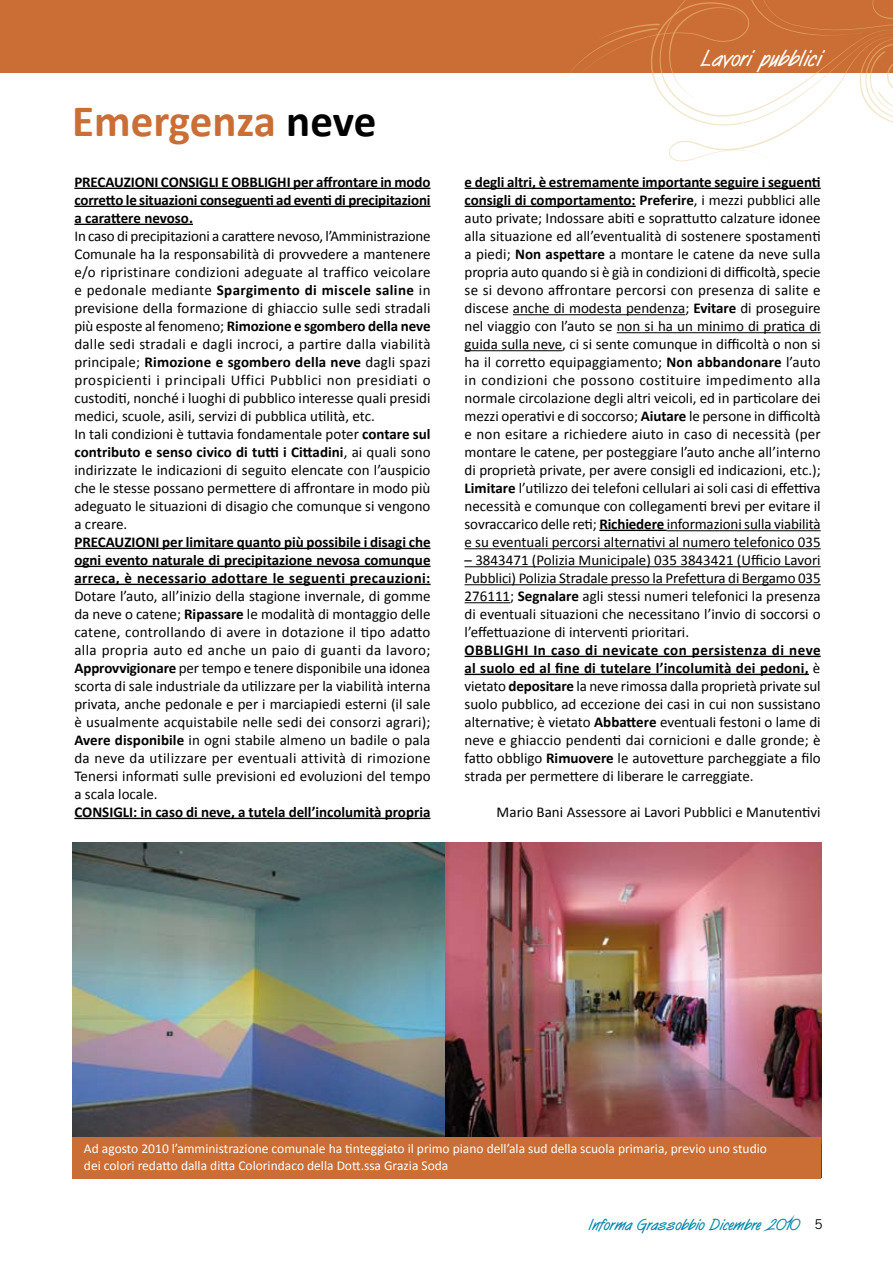
<style>
.page{position:relative;width:893px;height:1263px;background:#fff}
.page>*{position:absolute;margin:0;border:0;box-sizing:border-box;transform-origin:0 0}
.t1{font:700 45px "Calibri";color:#ca6e35}
.t2{font:700 24px "Surfer";color:#fff}
.t3{font:700 16.5px "Surfer";color:#0088a9}
.t4{font:15px/18px "Calibri";color:#000;text-align:justify}
.t5{font:700 15px/18px "Calibri";color:#000;text-align:justify}
.t6{font:13.5px/16.2px "Calibri";color:#fff}
.s1{color:#000}
.s2{font-weight:700}
.s3{font-family:"Trade Gothic";font-weight:400;font-size:13.5px;color:#000}
</style>
<div class="page">
<div style="left:0;top:0;width:893px;height:72px;background:#ca6e35"></div>
<hr style="left:74px;top:188px;width:357px;height:1px;background:#000">
<hr style="left:74px;top:206px;width:357px;height:1px;background:#000">
<hr style="left:74px;top:224px;width:119px;height:1px;background:#000">
<hr style="left:74px;top:548px;width:357px;height:1px;background:#000">
<hr style="left:74px;top:566px;width:357px;height:1px;background:#000">
<hr style="left:74px;top:584px;width:357px;height:1px;background:#000">
<hr style="left:74px;top:818px;width:357px;height:1px;background:#000">
<hr style="left:465px;top:188px;width:356px;height:1px;background:#000">
<hr style="left:465px;top:206px;width:171px;height:1px;background:#000">
<hr style="left:513px;top:314px;width:172px;height:1px;background:#000">
<hr style="left:617px;top:332px;width:204px;height:1px;background:#000">
<hr style="left:465px;top:350px;width:97px;height:1px;background:#000">
<hr style="left:599px;top:530px;width:68px;height:1px;background:#000">
<hr style="left:667px;top:530px;width:154px;height:1px;background:#000">
<hr style="left:465px;top:548px;width:356px;height:1px;background:#000">
<hr style="left:465px;top:566px;width:356px;height:1px;background:#000">
<hr style="left:465px;top:584px;width:356px;height:1px;background:#000">
<hr style="left:465px;top:602px;width:45px;height:1px;background:#000">
<hr style="left:465px;top:656px;width:356px;height:1px;background:#000">
<hr style="left:465px;top:674px;width:344px;height:1px;background:#000">
<img style="left:73px;top:842px;width:373px;height:295px">
<img style="left:446px;top:842px;width:375px;height:295px">
<div style="left:73px;top:1137px;width:748px;height:41px;background:#ca6e35"></div>
<svg style="left:562px;top:0;width:331px;height:162px"></svg>
<h1 class="t1" style="left:72px;top:92px;width:306px">Emergenza <span class="s1">neve</span></h1>
<p class="t5" style="left:74px;top:173px;width:358px">PRECAUZIONI CONSIGLI E OBBLIGHI per affrontare in modo corretto le situazioni conseguenti ad eventi di precipitazioni a carattere nevoso.</p>
<p class="t4" style="left:74px;top:227px;width:358px;text-align:left">In caso di precipitazioni a carattere nevoso, l’Amministrazione Comunale ha la responsabilità di provvedere a mantenere e/o ripristinare condizioni adeguate al traffico veicolare e pedonale mediante <span class="s2">Spargimento di miscele saline</span> in previsione della formazione di ghiaccio sulle sedi stradali più esposte al fenomeno; <span class="s2">Rimozione e sgombero della neve </span>dalle sedi stradali e dagli incroci, a partire dalla viabilità principale; <span class="s2">Rimozione e sgombero della neve</span> dagli spazi prospicienti i principali Uffici Pubblici non presidiati o custoditi, nonché i luoghi di pubblico interesse quali presidi medici, scuole, asili, servizi di pubblica utilità, etc.<br>In tali condizioni è tuttavia fondamentale poter <span class="s2">contare sul contributo e senso civico di tutti i Cittadini</span>, ai quali sono indirizzate le indicazioni di seguito elencate con l’auspicio che le stesse possano permettere di affrontare in modo più adeguato le situazioni di disagio che comunque si vengono a creare.</p>
<p class="t5" style="left:74px;top:533px;width:358px">PRECAUZIONI per limitare quanto più possibile i disagi che ogni evento naturale di precipitazione nevosa comunque arreca, è necessario adottare le seguenti precauzioni:</p>
<p class="t4" style="left:74px;top:587px;width:358px">Dotare l’auto, all’inizio della stagione invernale, di gomme da neve o catene; <span class="s2">Ripassare</span> le modalità di montaggio delle catene, controllando di avere in dotazione il tipo adatto alla propria auto ed anche un paio di guanti da lavoro; <span class="s2">Approvvigionare</span> per tempo e tenere disponibile una idonea scorta di sale industriale da utilizzare per la viabilità interna privata, anche pedonale e per i marciapiedi esterni (il sale è usualmente acquistabile nelle sedi dei consorzi agrari); <span class="s2">Avere disponibile</span> in ogni stabile almeno un badile o pala da neve da utilizzare per eventuali attività di rimozione Tenersi informati sulle previsioni ed evoluzioni del tempo a scala locale.</p>
<p class="t5" style="left:74px;top:803px;width:358px">CONSIGLI: in caso di neve, a tutela dell’incolumità propria</p>
<h2 class="t2" style="left:700px;top:42px;width:122px">Lavori pubblici</h2>
<p class="t4" style="left:465px;top:173px;width:358px"><span class="s2">e degli altri, è estremamente importante seguire i seguenti consigli di comportamento: Preferire</span>, i mezzi pubblici alle auto private; Indossare abiti e soprattutto calzature idonee alla situazione ed all’eventualità di sostenere spostamenti a piedi; <span class="s2">Non aspettare</span> a montare le catene da neve sulla propria auto quando si è già in condizioni di difficoltà, specie se si devono affrontare percorsi con presenza di salite e discese anche di modesta pendenza; <span class="s2">Evitare</span> di proseguire nel viaggio con l’auto se non si ha un minimo di pratica di guida sulla neve, ci si sente comunque in difficoltà o non si ha il corretto equipaggiamento; <span class="s2">Non abbandonare</span> l’auto in condizioni che possono costituire impedimento alla normale circolazione degli altri veicoli, ed in particolare dei mezzi operativi e di soccorso; <span class="s2">Aiutare</span> le persone in difficoltà e non esitare a richiedere aiuto in caso di necessità (per montare le catene, per posteggiare l’auto anche all’interno di proprietà private, per avere consigli ed indicazioni, etc.); <span class="s2">Limitare</span> l’utilizzo dei telefoni cellulari ai soli casi di effettiva necessità e comunque con collegamenti brevi per evitare il sovraccarico delle reti; <span class="s2">Richiedere</span> informazioni sulla viabilità e su eventuali percorsi alternativi al numero telefonico 035</p>
<p class="t4" style="left:465px;top:551px;width:358px">– 3843471 (Polizia Municipale) 035 3843421 (Ufficio Lavori Pubblici) Polizia Stradale presso la Prefettura di Bergamo 035<br>276111; <span class="s2">Segnalare</span> agli stessi numeri telefonici la presenza di eventuali situazioni che necessitano l’invio di soccorsi o l’effettuazione di interventi prioritari.</p>
<p class="t4" style="left:465px;top:641px;width:358px"><span class="s2">OBBLIGHI In caso di nevicate con persistenza di neve al suolo ed al fine di tutelare l’incolumità dei pedoni,</span> è vietato <span class="s2">depositare</span> la neve rimossa dalla proprietà private sul suolo pubblico, ad eccezione dei casi in cui non sussistano alternative; è vietato <span class="s2">Abbattere</span> eventuali festoni o lame di neve e ghiaccio pendenti dai cornicioni e dalle gronde; è fatto obbligo <span class="s2">Rimuovere</span> le autovetture parcheggiate a filo strada per permettere di liberare le carreggiate.</p>
<p class="t4" style="left:497px;top:803px;width:326px">Mario Bani Assessore ai Lavori Pubblici e Manutentivi</p>
<p class="t6" style="left:84px;top:1141px;width:684px">Ad agosto 2010 l’amministrazione comunale ha tinteggiato il primo piano dell’ala sud della scuola primaria, previo uno studio dei colori redatto dalla ditta Colorindaco della Dott.ssa Grazia Soda</p>
<p class="t3" style="left:588px;top:1214px;width:236px">Informa Grassobbio Dicembre 2010 <span class="s3">5</span></p>
</div>
